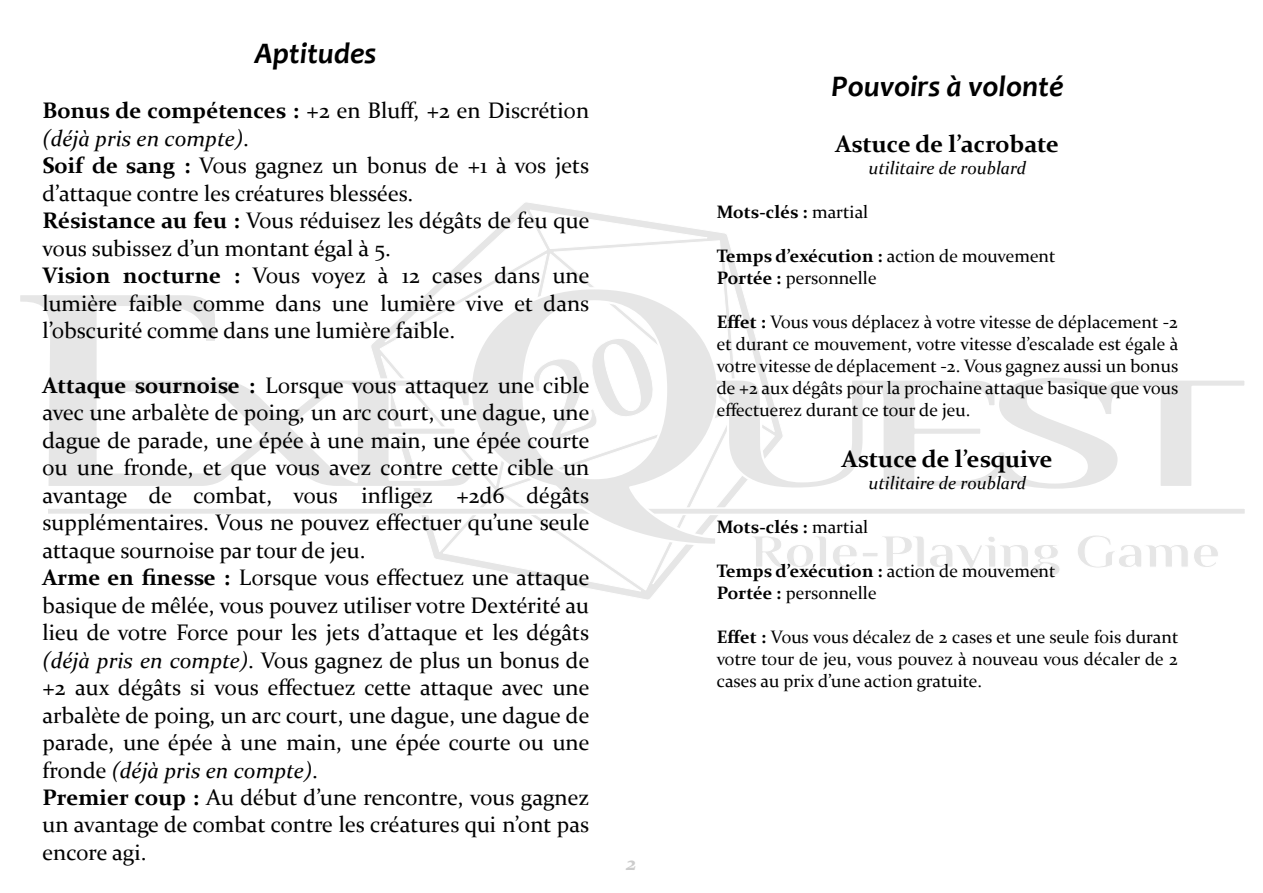
<style>
.page{position:relative;width:1263px;height:893px;background:#fff}
.page>*{position:absolute;margin:0;border:0;box-sizing:border-box;transform-origin:0 0}
.t1{font:italic 700 30px "Candara";color:#000}
.t2{font:700 24px "Constantia";color:#000}
.t3{font:22.5px/27.5px "Constantia";color:#000}
.t4{font:italic 700 21px "Constantia";color:#ccc}
.t5{font:18px/21.9px "Constantia";color:#000}
.t6{font:italic 18px "Constantia";color:#000}
.t7{font:700 18px "Constantia";color:#000}
.s1{font-weight:700}
.s2{font-style:italic}
.s3{font-weight:400}
</style>
<div class="page">
<svg style="left:414px;top:202px;width:327px;height:398px"></svg>
<svg style="left:48px;top:507px;width:421px;height:8px;fill:#eaeaea"></svg>
<svg style="left:20px;top:292px;width:449px;height:197px"></svg>
<svg style="left:469px;top:286px;width:776px;height:261px"></svg>
<svg style="left:750px;top:535px;width:108px;height:32px"></svg>
<svg style="left:863px;top:553px;width:15px;height:3px"></svg>
<svg style="left:881px;top:535px;width:180px;height:41px"></svg>
<svg style="left:1076px;top:534px;width:143px;height:34px"></svg>
<h1 class="t1" style="left:255px;top:42px;width:123px">Aptitudes</h1>
<p class="t3" style="left:43px;top:99px;width:548px"><span class="s1">Bonus de compétences :</span> +2 en Bluff, +2 en Discrétion <span class="s2">(déjà pris en compte)</span>.<br><span class="s1">Soif de sang :</span> Vous gagnez un bonus de +1 à vos jets d’attaque contre les créatures blessées.<br><span class="s1">Résistance au feu :</span> Vous réduisez les dégâts de feu que vous subissez d’un montant égal à 5.<br><span class="s1">Vision nocturne :</span> Vous voyez à 12 cases dans une lumière faible comme dans une lumière vive et dans l’obscurité comme dans une lumière faible.</p>
<p class="t3" style="left:43px;top:374px;width:548px"><span class="s1">Attaque sournoise :</span> Lorsque vous attaquez une cible avec une arbalète de poing, un arc court, une dague, une dague de parade, une épée à une main, une épée courte ou une fronde, et que vous avez contre cette cible un avantage de combat, vous infligez +2d6 dégâts supplémentaires. Vous ne pouvez effectuer qu’une seule attaque sournoise par tour de jeu.<br><span class="s1">Arme en finesse :</span> Lorsque vous effectuez une attaque basique de mêlée, vous pouvez utiliser votre Dextérité au lieu de votre Force pour les jets d’attaque et les dégâts <span class="s2">(déjà pris en compte)</span>. Vous gagnez de plus un bonus de +2 aux dégâts si vous effectuez cette attaque avec une arbalète de poing, un arc court, une dague, une dague de parade, une épée à une main, une épée courte ou une fronde <span class="s2">(déjà pris en compte)</span>.<br><span class="s1">Premier coup :</span> Au début d’une rencontre, vous gagnez un avantage de combat contre les créatures qui n’ont pas encore agi.</p>
<p class="t4" style="left:626px;top:854px;width:12px">2</p>
<h1 class="t1" style="left:831px;top:74px;width:234px">Pouvoirs à volonté</h1>
<p class="t2" style="left:835px;top:134px;width:225px">Astuce de l’acrobate</p>
<p class="t6" style="left:868px;top:161px;width:159px">utilitaire de roublard</p>
<p class="t7" style="left:717px;top:205px;width:153px">Mots-clés : <span class="s3">martial</span></p>
<p class="t5" style="left:717px;top:247px;width:340px"><span class="s1">Temps d’exécution :</span> action de mouvement<br><span class="s1">Portée :</span> personnelle</p>
<p class="t5" style="left:717px;top:313px;width:463px;text-align:justify"><span class="s1">Effet :</span> Vous vous déplacez à votre vitesse de déplacement -2 et durant ce mouvement, votre vitesse d’escalade est égale à votre vitesse de déplacement -2. Vous gagnez aussi un bonus de +2 aux dégâts pour la prochaine attaque basique que vous effectuerez durant ce tour de jeu.</p>
<p class="t2" style="left:842px;top:449px;width:212px">Astuce de l’esquive</p>
<p class="t6" style="left:868px;top:476px;width:159px">utilitaire de roublard</p>
<p class="t7" style="left:717px;top:520px;width:153px">Mots-clés : <span class="s3">martial</span></p>
<p class="t5" style="left:717px;top:562px;width:340px"><span class="s1">Temps d’exécution :</span> action de mouvement<br><span class="s1">Portée :</span> personnelle</p>
<p class="t5" style="left:717px;top:628px;width:463px;text-align:justify"><span class="s1">Effet :</span> Vous vous décalez de 2 cases et une seule fois durant votre tour de jeu, vous pouvez à nouveau vous décaler de 2 cases au prix d’une action gratuite.</p>
</div>
